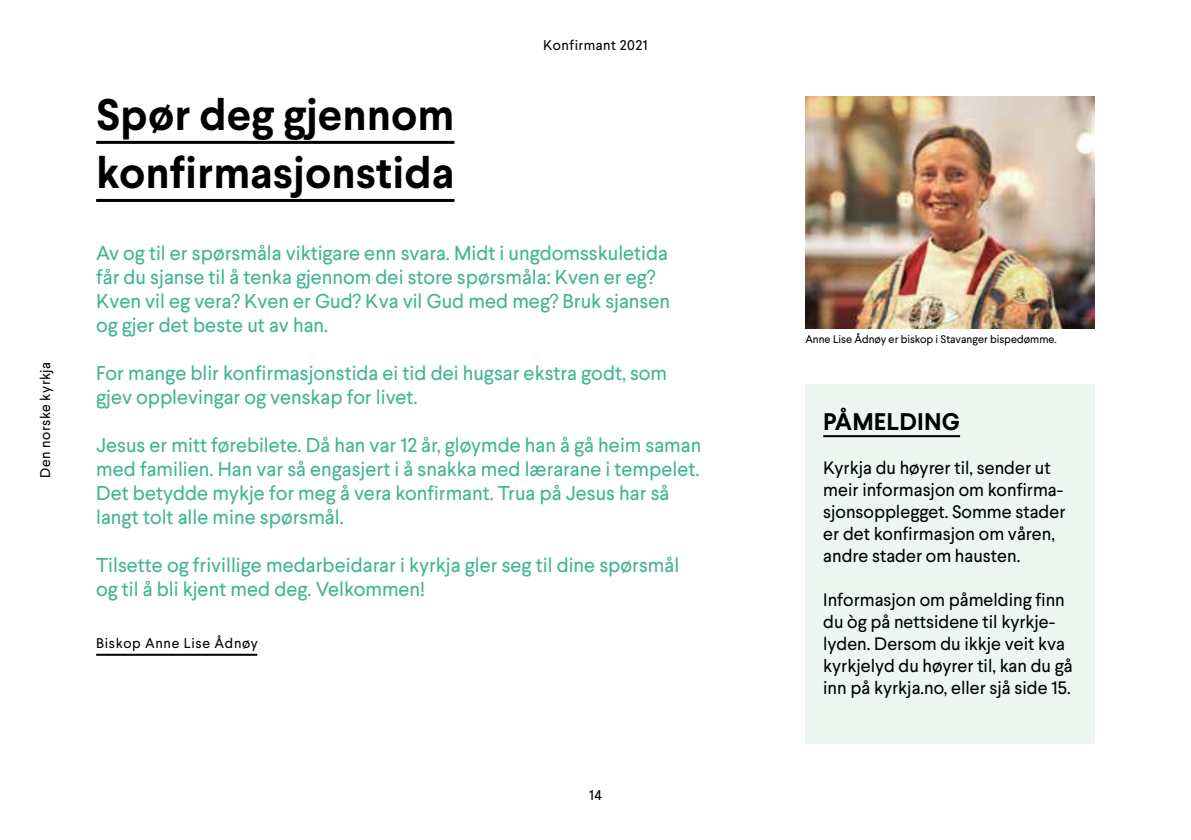
<style>
.page{position:relative;width:1191px;height:840px;background:#fff}
.page>*{position:absolute;margin:0;border:0;box-sizing:border-box;transform-origin:0 0}
.t1{font:700 44px/58px "Larsseit";color:#000}
.t2{font:700 24px "Larsseit";letter-spacing:.01em;color:#000}
.t3{font:20px/24px "Larsseit";color:#40b494}
.t4{font:18px/22px "Larsseit";color:#000}
.t5{font:14px "Larsseit";letter-spacing:.04em;color:#000}
.t6{font:11px "Larsseit";color:#000}
</style>
<div class="page">
<div style="left:805px;top:384px;width:289px;height:359px;background:#edf6f0"></div>
<hr style="left:823px;top:435px;width:137px;height:2px;background:#000">
<hr style="left:96px;top:141px;width:358px;height:3px;background:#000">
<hr style="left:96px;top:199px;width:358px;height:3px;background:#000">
<hr style="left:96px;top:653px;width:161px;height:2px;background:#000">
<img style="left:805px;top:96px;width:289px;height:232px">
<p class="t5" style="left:36px;top:478px;width:118px;rotate:-90deg">Den norske kyrkja</p>
<h1 class="t1" style="left:96px;top:85px;width:360px">Spør deg gjennom konfirmasjonstida</h1>
<p class="t5" style="left:543px;top:36px;width:106px">Konfirmant 2021</p>
<p class="t3" style="left:96px;top:240px;width:575px">Av og til er spørsmåla viktigare enn svara. Midt i ungdomsskuletida får du sjanse til å tenka gjennom dei store spørsmåla: Kven er eg?<br>Kven vil eg vera? Kven er Gud? Kva vil Gud med meg? Bruk sjansen og gjer det beste ut av han.</p>
<p class="t3" style="left:96px;top:360px;width:572px">For mange blir konfirmasjonstida ei tid dei hugsar ekstra godt, som gjev opplevingar og venskap for livet.</p>
<p class="t3" style="left:96px;top:432px;width:606px">Jesus er mitt førebilete. Då han var 12 år, gløymde han å gå heim saman med familien. Han var så engasjert i å snakka med lærarane i tempelet.<br>Det betydde mykje for meg å vera konfirmant. Trua på Jesus har så langt tolt alle mine spørsmål.</p>
<p class="t3" style="left:96px;top:552px;width:584px">Tilsette og frivillige medarbeidarar i kyrkja gler seg til dine spørsmål og til å bli kjent med deg. Velkommen!</p>
<p class="t5" style="left:96px;top:634px;width:163px">Biskop Anne Lise Ådnøy</p>
<p class="t5" style="left:589px;top:786px;width:14px">14</p>
<p class="t6" style="left:805px;top:332px;width:253px">Anne Lise Ådnøy er biskop i Stavanger bispedømme.</p>
<p class="t2" style="left:823px;top:405px;width:139px">PÅMELDING</p>
<p class="t4" style="left:823px;top:456px;width:244px">Kyrkja du høyrer til, sender ut meir informasjon om konfirma&shy;sjonsopplegget. Somme stader er det konfirmasjon om våren, andre stader om hausten.</p>
<p class="t4" style="left:823px;top:588px;width:251px">Informasjon om påmelding finn du òg på nettsidene til kyrkje&shy;lyden. Dersom du ikkje veit kva kyrkjelyd du høyrer til, kan du gå inn på kyrkja.no, eller sjå side 15.</p>
</div>
